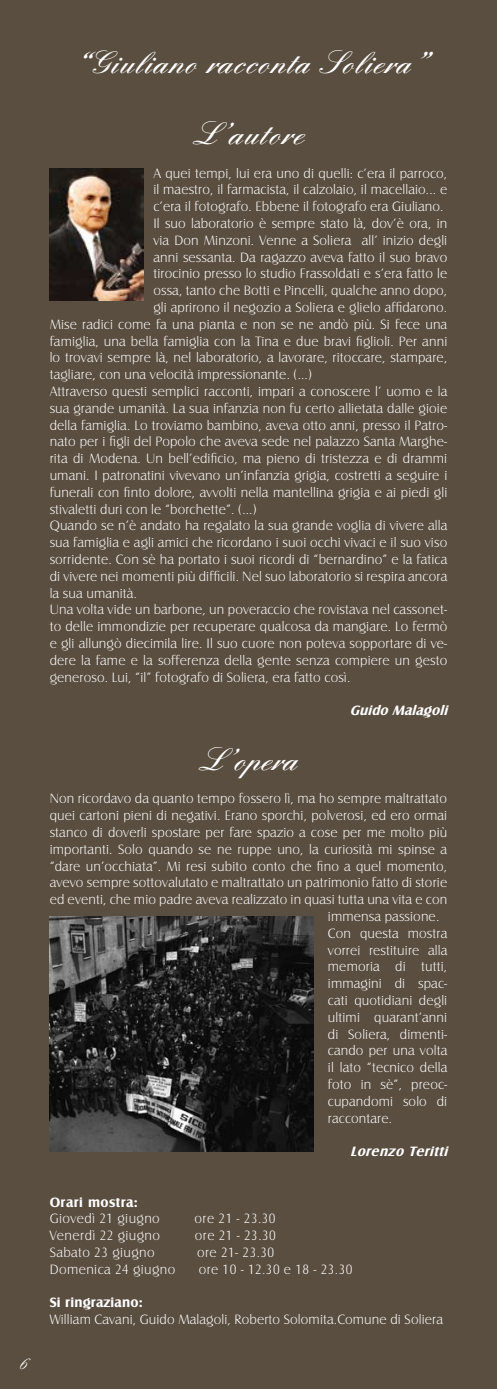
<style>
.page{position:relative;width:497px;height:1389px;background:#fff}
.page>*{position:absolute;margin:0;border:0;box-sizing:border-box;transform-origin:0 0}
.t1{font:31.5px "Englische Sch T Dem Bol";letter-spacing:.03em;color:#fff}
.t2{font:300 14px "Castle T";letter-spacing:.01em;color:#fff}
.t3{font:300 14px "Castle T";letter-spacing:.03em;color:#fff}
.t4{font:italic 700 14px "Castle T";color:#fff}
.t5{font:700 14px "Castle T";letter-spacing:.01em;color:#fff}
.t6{font:700 14px "Castle T";letter-spacing:.03em;color:#fff}
</style>
<div class="page">
<div style="left:0;top:0;width:496px;height:1389px;background:#5a4e40"></div>
<hr style="left:496px;top:0;width:1px;height:1389px;background:#5a4e40">
<img style="left:50px;top:916px;width:262px;height:236px">
<img style="left:50px;top:169px;width:93px;height:132px">
<h1 class="t1" style="left:71px;top:45px;width:356px">“Giuliano racconta Soliera”</h1>
<h1 class="t1" style="left:193px;top:117px;width:111px">L’autore</h1>
<p class="t2" style="left:153px;top:165px;width:295px">A quei tempi, lui era uno di quelli: c’era il parroco,</p>
<p class="t2" style="left:153px;top:182px;width:295px">il maestro, il farmacista, il calzolaio, il macellaio... e</p>
<p class="t2" style="left:153px;top:199px;width:291px">c’era il fotografo. Ebbene il fotografo era Giuliano.</p>
<p class="t2" style="left:153px;top:216px;width:295px">Il suo laboratorio è sempre stato là, dov’è ora, in</p>
<p class="t2" style="left:153px;top:233px;width:295px">via Don Minzoni. Venne a Soliera all’ inizio degli</p>
<p class="t2" style="left:153px;top:249px;width:295px">anni sessanta. Da ragazzo aveva fatto il suo bravo</p>
<p class="t2" style="left:153px;top:266px;width:295px">tirocinio presso lo studio Frassoldati e s’era fatto le</p>
<p class="t2" style="left:153px;top:283px;width:295px">ossa, tanto che Botti e Pincelli, qualche anno dopo,</p>
<p class="t2" style="left:153px;top:300px;width:295px">gli aprirono il negozio a Soliera e glielo affidarono.</p>
<p class="t2" style="left:50px;top:317px;width:398px">Mise radici come fa una pianta e non se ne andò più. Si fece una</p>
<p class="t2" style="left:50px;top:333px;width:398px">famiglia, una bella famiglia con la Tina e due bravi figlioli. Per anni</p>
<p class="t2" style="left:50px;top:350px;width:398px">lo trovavi sempre là, nel laboratorio, a lavorare, ritoccare, stampare,</p>
<p class="t2" style="left:50px;top:367px;width:263px">tagliare, con una velocità impressionante. (…)</p>
<p class="t2" style="left:50px;top:384px;width:398px">Attraverso questi semplici racconti, impari a conoscere l’ uomo e la</p>
<p class="t2" style="left:50px;top:401px;width:398px">sua grande umanità. La sua infanzia non fu certo allietata dalle gioie</p>
<p class="t2" style="left:50px;top:417px;width:398px">della famiglia. Lo troviamo bambino, aveva otto anni, presso il Patro-</p>
<p class="t2" style="left:50px;top:434px;width:398px">nato per i figli del Popolo che aveva sede nel palazzo Santa Marghe-</p>
<p class="t2" style="left:50px;top:451px;width:398px">rita di Modena. Un bell’edificio, ma pieno di tristezza e di drammi</p>
<p class="t2" style="left:50px;top:468px;width:398px">umani. I patronatini vivevano un’infanzia grigia, costretti a seguire i</p>
<p class="t2" style="left:50px;top:485px;width:398px">funerali con finto dolore, avvolti nella mantellina grigia e ai piedi gli</p>
<p class="t2" style="left:50px;top:501px;width:208px">stivaletti duri con le “borchette”. (…)</p>
<p class="t2" style="left:50px;top:518px;width:398px">Quando se n’è andato ha regalato la sua grande voglia di vivere alla</p>
<p class="t2" style="left:50px;top:535px;width:398px">sua famiglia e agli amici che ricordano i suoi occhi vivaci e il suo viso</p>
<p class="t2" style="left:50px;top:552px;width:398px">sorridente. Con sè ha portato i suoi ricordi di “bernardino” e la fatica</p>
<p class="t2" style="left:50px;top:569px;width:398px">di vivere nei momenti più difficili. Nel suo laboratorio si respira ancora</p>
<p class="t2" style="left:50px;top:585px;width:89px">la sua umanità.</p>
<p class="t2" style="left:50px;top:602px;width:398px">Una volta vide un barbone, un poveraccio che rovistava nel cassonet-</p>
<p class="t2" style="left:50px;top:619px;width:398px">to delle immondizie per recuperare qualcosa da mangiare. Lo fermò</p>
<p class="t2" style="left:50px;top:636px;width:398px">e gli allungò diecimila lire. Il suo cuore non poteva sopportare di ve-</p>
<p class="t2" style="left:50px;top:653px;width:398px">dere la fame e la sofferenza della gente senza compiere un gesto</p>
<p class="t2" style="left:50px;top:669px;width:302px">generoso. Lui, “il” fotografo di Soliera, era fatto così.</p>
<p class="t4" style="left:349px;top:702px;width:103px">Guido Malagoli</p>
<h1 class="t1" style="left:199px;top:743px;width:99px">L’opera</h1>
<p class="t2" style="left:50px;top:791px;width:398px">Non ricordavo da quanto tempo fossero lì, ma ho sempre maltrattato</p>
<p class="t2" style="left:50px;top:808px;width:398px">quei cartoni pieni di negativi. Erano sporchi, polverosi, ed ero ormai</p>
<p class="t2" style="left:50px;top:825px;width:398px">stanco di doverli spostare per fare spazio a cose per me molto più</p>
<p class="t2" style="left:50px;top:842px;width:398px">importanti. Solo quando se ne ruppe uno, la curiosità mi spinse a</p>
<p class="t2" style="left:50px;top:858px;width:398px">“dare un’occhiata”. Mi resi subito conto che fino a quel momento,</p>
<p class="t2" style="left:50px;top:875px;width:398px">avevo sempre sottovalutato e maltrattato un patrimonio fatto di storie</p>
<p class="t2" style="left:50px;top:892px;width:398px">ed eventi, che mio padre aveva realizzato in quasi tutta una vita e con</p>
<p class="t2" style="left:327px;top:909px;width:113px">immensa passione.</p>
<p class="t2" style="left:327px;top:926px;width:121px">Con questa mostra</p>
<p class="t2" style="left:327px;top:942px;width:121px">vorrei restituire alla</p>
<p class="t2" style="left:327px;top:959px;width:121px">memoria di tutti,</p>
<p class="t2" style="left:327px;top:976px;width:121px">immagini di spac-</p>
<p class="t2" style="left:327px;top:993px;width:121px">cati quotidiani degli</p>
<p class="t2" style="left:327px;top:1010px;width:121px">ultimi quarant’anni</p>
<p class="t2" style="left:327px;top:1026px;width:121px">di Soliera, dimenti-</p>
<p class="t2" style="left:327px;top:1043px;width:121px">cando per una volta</p>
<p class="t2" style="left:327px;top:1060px;width:121px">il lato “tecnico della</p>
<p class="t2" style="left:327px;top:1077px;width:121px">foto in sè”, preoc-</p>
<p class="t2" style="left:327px;top:1094px;width:121px">cupandomi solo di</p>
<p class="t2" style="left:327px;top:1110px;width:66px">raccontare.</p>
<p class="t4" style="left:350px;top:1143px;width:103px">Lorenzo Teritti</p>
<p class="t6" style="left:50px;top:1194px;width:90px">Orari mostra:</p>
<p class="t3" style="left:50px;top:1211px;width:111px">Giovedì 21 giugno</p>
<p class="t2" style="left:194px;top:1211px;width:82px">ore 21 - 23.30</p>
<p class="t3" style="left:50px;top:1228px;width:112px">Venerdì 22 giugno</p>
<p class="t2" style="left:195px;top:1228px;width:82px">ore 21 - 23.30</p>
<p class="t3" style="left:50px;top:1245px;width:106px">Sabato 23 giugno</p>
<p class="t2" style="left:197px;top:1245px;width:79px">ore 21- 23.30</p>
<p class="t3" style="left:50px;top:1262px;width:127px">Domenica 24 giugno</p>
<p class="t3" style="left:198px;top:1262px;width:155px">ore 10 - 12.30 e 18 - 23.30</p>
<p class="t5" style="left:50px;top:1295px;width:94px">Si ringraziano:</p>
<p class="t2" style="left:50px;top:1312px;width:394px">William Cavani, Guido Malagoli, Roberto Solomita.Comune di Soliera</p>
</div>
